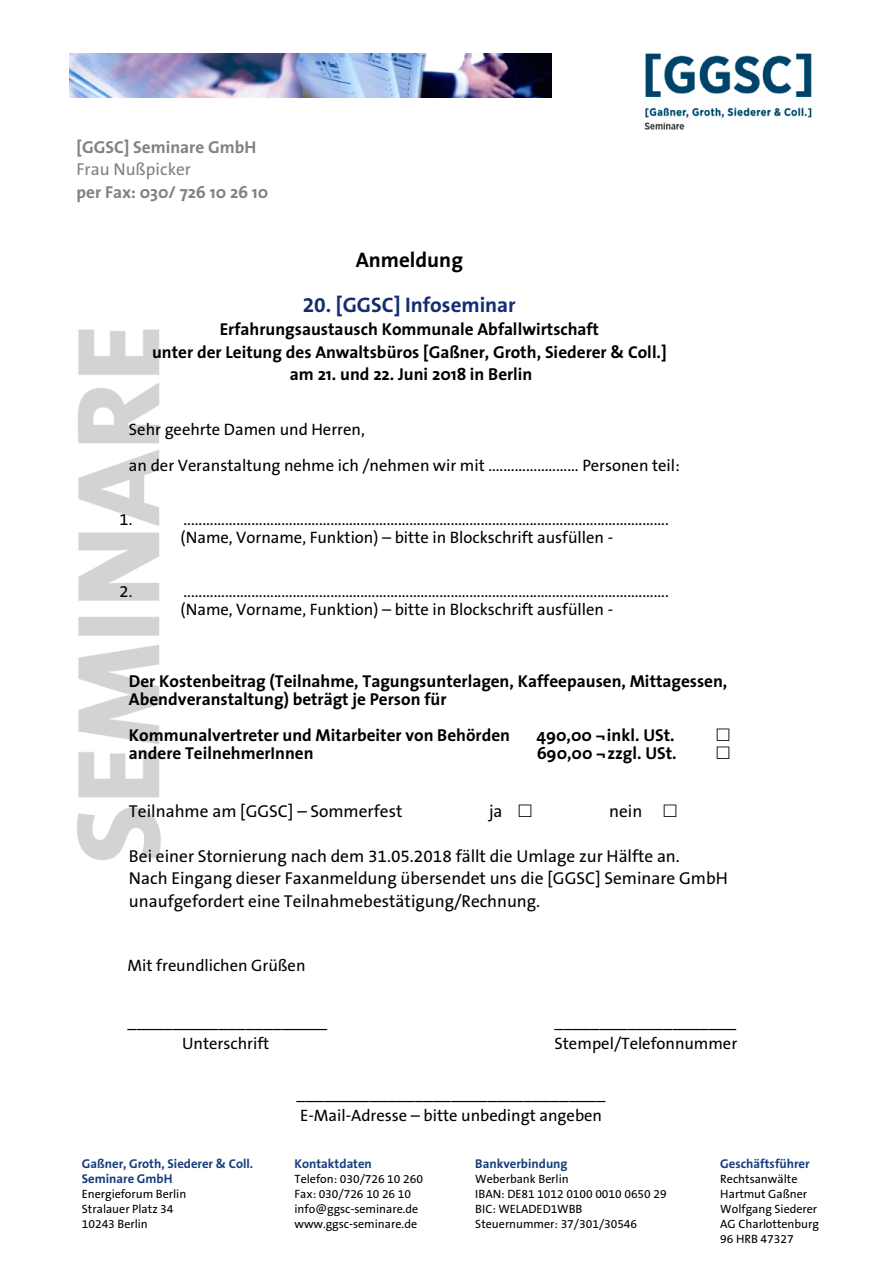
<style>
.page{position:relative;width:893px;height:1264px;background:#fff}
.page>*{position:absolute;margin:0;border:0;box-sizing:border-box;transform-origin:0 0}
.t1{font:700 21px "The Sans B7";color:#142c73}
.t2{font:700 21px "The Sans";color:#000}
.t3{font:700 17.25px/18px "The Sans";color:#000}
.t4{font:17.25px/22.5px "The Sans B5 Plain";color:#000}
.t5{font:700 17.25px "The Sans";color:#818181}
.t6{font:17.25px "The Sans B5 Plain";color:#818181}
.t7{font:16.5px "The Sans B5 Plain";color:#000}
.t8{font:700 12.75px "The Sans B7";color:#153d7c}
.t9{font:12px "The Sans B5 Plain";color:#000}
</style>
<div class="page">
<img style="left:70px;top:54px;width:481px;height:43px">
<img style="left:77px;top:329px;width:84px;height:531px">
<img style="left:644px;top:53px;width:168px;height:77px">
<p class="t5" style="left:76px;top:133px;width:181px">[GGSC] Seminare GmbH</p>
<p class="t6" style="left:76px;top:161px;width:116px">Frau Nußpicker</p>
<p class="t5" style="left:76px;top:178px;width:193px">per Fax: 030/ 726 10 26 10</p>
<p class="t2" style="left:356px;top:242px;width:109px">Anmeldung</p>
<h5 class="t1" style="left:303px;top:293px;width:214px">20. [GGSC] Infoseminar</h5>
<p class="t3" style="left:220px;top:320px;width:381px">Erfahrungsaustausch Kommunale Abfallwirtschaft</p>
<p class="t3" style="left:152px;top:342px;width:516px">unter der Leitung des Anwaltsbüros [Gaßner, Groth, Siederer &amp; Coll.]</p>
<p class="t3" style="left:290px;top:365px;width:244px">am 21. und 22. Juni 2018 in Berlin</p>
<p class="t7" style="left:129px;top:421px;width:237px">Sehr geehrte Damen und Herren,</p>
<p class="t7" style="left:129px;top:457px;width:552px">an der Veranstaltung nehme ich /nehmen wir mit ........................ Personen teil:</p>
<p class="t7" style="left:120px;top:511px;width:14px">1.</p>
<p class="t7" style="left:183px;top:511px;width:486px">.................................................................................................................................</p>
<p class="t7" style="left:181px;top:529px;width:434px">(Name, Vorname, Funktion) – bitte in Blockschrift ausfüllen -</p>
<p class="t7" style="left:120px;top:583px;width:14px">2.</p>
<p class="t7" style="left:183px;top:583px;width:486px">.................................................................................................................................</p>
<p class="t7" style="left:181px;top:601px;width:434px">(Name, Vorname, Funktion) – bitte in Blockschrift ausfüllen -</p>
<p class="t3" style="left:129px;top:671px;width:600px">Der Kostenbeitrag (Teilnahme, Tagungsunterlagen, Kaffeepausen, Mittagessen,<br>Abendveranstaltung) beträgt je Person für</p>
<p class="t3" style="left:129px;top:725px;width:382px">Kommunalvertreter und Mitarbeiter von Behörden</p>
<p class="t3" style="left:536px;top:725px;width:139px">490,00 ¬ inkl. USt.</p>
<p class="t3" style="left:129px;top:743px;width:186px">andere TeilnehmerInnen</p>
<p class="t3" style="left:536px;top:743px;width:141px">690,00 ¬ zzgl. USt.</p>
<p class="t4" style="left:129px;top:800px;width:275px">Teilnahme am [GGSC] – Sommerfest</p>
<p class="t4" style="left:489px;top:800px;width:15px">ja</p>
<p class="t4" style="left:609px;top:800px;width:35px">nein</p>
<p class="t4" style="left:129px;top:845px;width:600px">Bei einer Stornierung nach dem 31.05.2018 fällt die Umlage zur Hälfte an.<br>Nach Eingang dieser Faxanmeldung übersendet uns die [GGSC] Seminare GmbH unaufgefordert eine Teilnahmebestätigung/Rechnung.</p>
<p class="t7" style="left:127px;top:956px;width:180px">Mit freundlichen Grüßen</p>
<p class="t7" style="left:127px;top:1011px;width:201px">______________________</p>
<p class="t7" style="left:554px;top:1011px;width:183px">____________________</p>
<p class="t7" style="left:182px;top:1034px;width:89px">Unterschrift</p>
<p class="t7" style="left:554px;top:1034px;width:184px">Stempel/Telefonnummer</p>
<p class="t7" style="left:296px;top:1083px;width:310px">__________________________________</p>
<p class="t7" style="left:300px;top:1106px;width:303px">E-Mail-Adresse – bitte unbedingt angeben</p>
<p class="t8" style="left:82px;top:1156px;width:173px">Gaßner, Groth, Siederer &amp; Coll.</p>
<p class="t8" style="left:294px;top:1156px;width:79px">Kontaktdaten</p>
<p class="t8" style="left:475px;top:1156px;width:94px">Bankverbindung</p>
<p class="t8" style="left:720px;top:1156px;width:91px">Geschäftsführer</p>
<p class="t8" style="left:82px;top:1171px;width:92px">Seminare GmbH</p>
<p class="t9" style="left:294px;top:1172px;width:130px">Telefon: 030/726 10 260</p>
<p class="t9" style="left:475px;top:1172px;width:95px">Weberbank Berlin</p>
<p class="t9" style="left:720px;top:1172px;width:79px">Rechtsanwälte</p>
<p class="t9" style="left:82px;top:1187px;width:106px">Energieforum Berlin</p>
<p class="t9" style="left:294px;top:1187px;width:118px">Fax: 030/726 10 26 10</p>
<p class="t9" style="left:475px;top:1187px;width:193px">IBAN: DE81 1012 0100 0010 0650 29</p>
<p class="t9" style="left:720px;top:1187px;width:88px">Hartmut Gaßner</p>
<p class="t9" style="left:82px;top:1202px;width:93px">Stralauer Platz 34</p>
<p class="t9" style="left:294px;top:1202px;width:125px">info@ggsc-seminare.de</p>
<p class="t9" style="left:475px;top:1202px;width:109px">BIC: WELADED1WBB</p>
<p class="t9" style="left:720px;top:1202px;width:98px">Wolfgang Siederer</p>
<p class="t9" style="left:82px;top:1217px;width:67px">10243 Berlin</p>
<p class="t9" style="left:294px;top:1217px;width:124px">www.ggsc-seminare.de</p>
<p class="t9" style="left:475px;top:1217px;width:163px">Steuernummer: 37/301/30546</p>
<p class="t9" style="left:720px;top:1217px;width:100px">AG Charlottenburg</p>
<p class="t9" style="left:720px;top:1232px;width:75px">96 HRB 47327</p>
</div>
